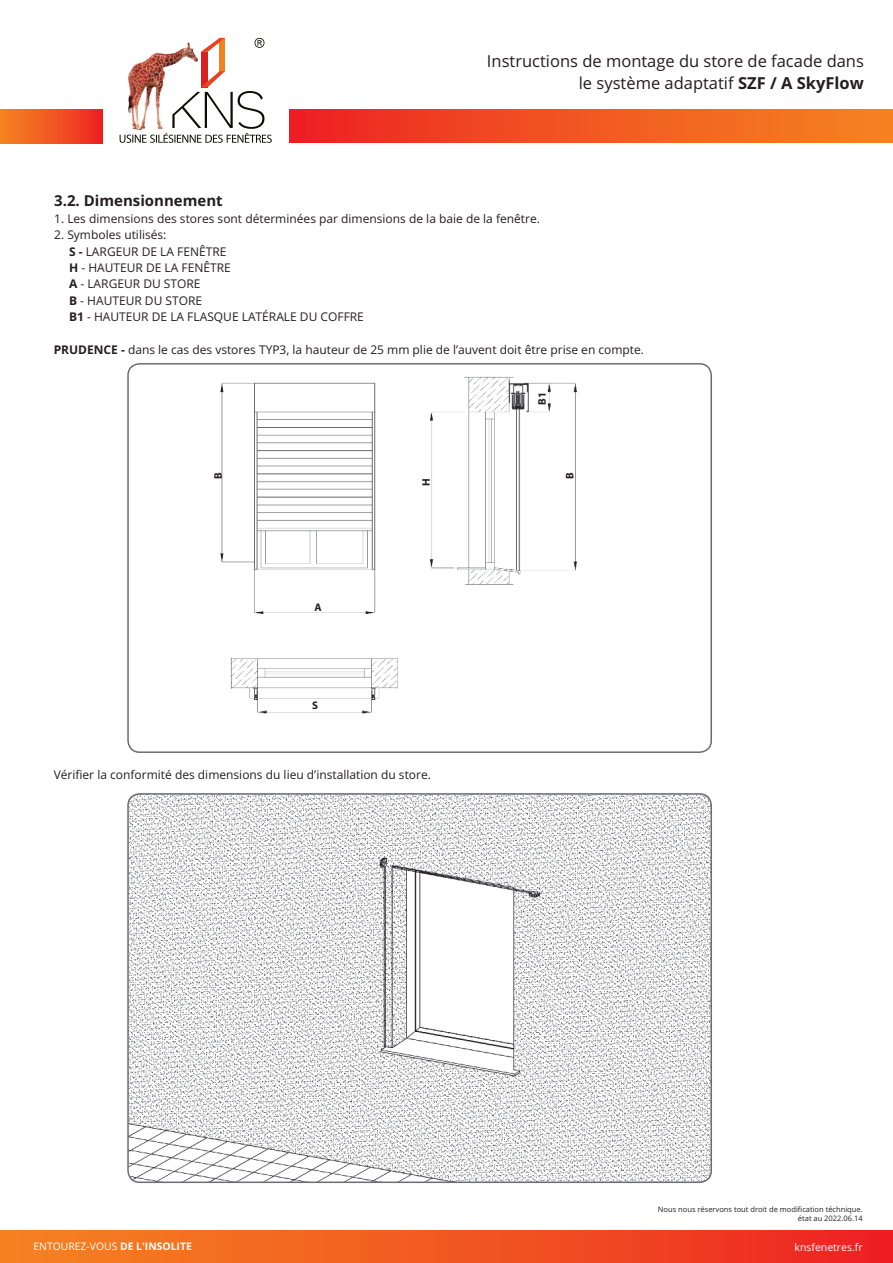
<style>
.page{position:relative;width:893px;height:1263px;background:#fff}
.page>*{position:absolute;margin:0;border:0;box-sizing:border-box;transform-origin:0 0}
.t1{font:16.5px/22.5px "Open Sans";color:#231f20;text-align:right}
.t2{font:700 15px "Open Sans";color:#231f20}
.t3{font:12px/16.4px "Open Sans";color:#231f20}
.t4{font:700 10.95px "Myriad Pro";color:#231f20}
.t5{font:10.5px "Open Sans";color:#fff}
.t6{font:10.35px "Open Sans";color:#fff}
.t7{font:7.5px/9.1px "Open Sans";color:#231f20;text-align:right}
.s1{font-weight:700}
</style>
<div class="page">
<div style="left:289px;top:110px;width:604px;height:33px;background:linear-gradient(to right,#ed2423,#f58721)"></div>
<div style="left:0;top:109px;width:103px;height:34px;background:linear-gradient(to right,#f58621,#ed2423)"></div>
<svg style="left:120px;top:38px;width:152px;height:105px"></svg>
<img style="left:128px;top:42px;width:69px;height:87px">
<div style="left:0;top:1231px;width:893px;height:32px;background:linear-gradient(to right,#f58721,#ed2423)"></div>
<img style="left:130px;top:796px;width:581px;height:386px">
<div style="left:127px;top:793px;width:585px;height:390px;border:2px solid #6c6d70;border-radius:12px"></div>
<img style="left:130px;top:364px;width:581px;height:386px">
<div style="left:127px;top:363px;width:585px;height:390px;border:2px solid #6c6d70;border-radius:12px"></div>
<h1 class="t1" style="left:487px;top:49px;width:378px">Instructions de montage du store de facade dans le système adaptatif <span class="s1">SZF / A SkyFlow</span></h1>
<p class="t2" style="left:54px;top:190px;width:170px">3.2. Dimensionnement</p>
<p class="t3" style="left:54px;top:210px;width:487px">1. Les dimensions des stores sont déterminées par dimensions de la baie de la fenêtre.</p>
<p class="t3" style="left:69px;top:226px;width:296px;text-indent:-15px">2. Symboles utilisés:<br><span class="s1">S -</span> LARGEUR DE LA FENÊTRE<br><span class="s1">H</span> - HAUTEUR DE LA FENÊTRE<br><span class="s1">A</span> - LARGEUR DU STORE<br><span class="s1">B</span> - HAUTEUR DU STORE<br><span class="s1">B1</span> - HAUTEUR DE LA FLASQUE LATÉRALE DU COFFRE</p>
<p class="t3" style="left:54px;top:341px;width:592px"><span class="s1">PRUDENCE -</span> dans le cas des vstores TYP3, la hauteur de 25 mm plie de l’auvent doit être prise en compte.</p>
<p class="t4" style="left:211px;top:479px;width:8px;rotate:-90deg">B</p>
<p class="t4" style="left:314px;top:600px;width:9px">A</p>
<p class="t4" style="left:312px;top:698px;width:7px">S</p>
<p class="t4" style="left:419px;top:486px;width:9px;rotate:-90deg">H</p>
<p class="t3" style="left:54px;top:766px;width:379px">Vérifier la conformité des dimensions du lieu d’installation du store.</p>
<p class="t4" style="left:535px;top:405px;width:14px;rotate:-90deg">B1</p>
<p class="t4" style="left:563px;top:479px;width:8px;rotate:-90deg">B</p>
<p class="t7" style="left:658px;top:1204px;width:206px">Nous nous réservons tout droit de modification téchnique. état au 2022.06.14</p>
<p class="t6" style="left:33px;top:1239px;width:160px">ENTOUREZ-VOUS <span class="s1">DE L'INSOLITE</span></p>
<p class="t5" style="left:794px;top:1239px;width:70px">knsfenetres.fr</p>
</div>
